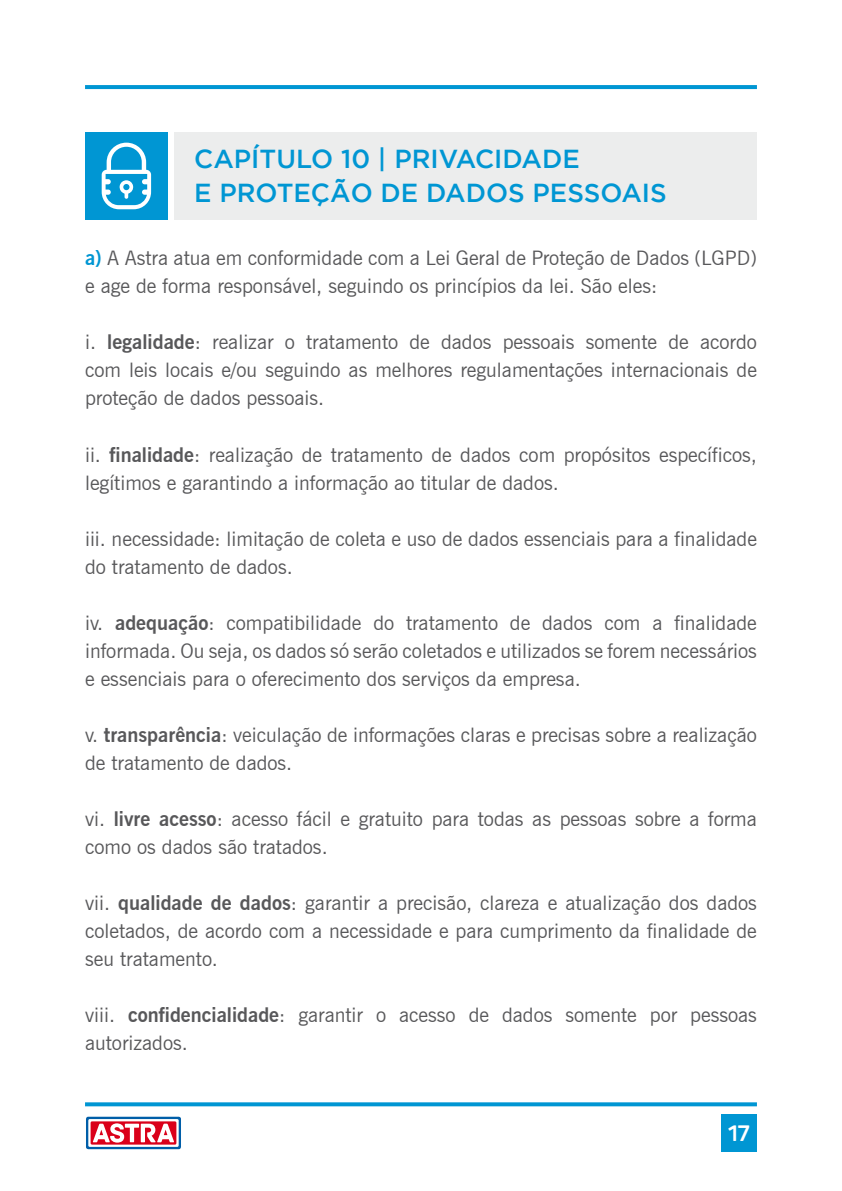
<style>
.page{position:relative;width:842px;height:1191px;background:#fff}
.page>*{position:absolute;margin:0;border:0;box-sizing:border-box;transform-origin:0 0}
.t1{font:500 26px/34px "Gotham";color:#0096d3}
.t2{font:700 22px "Panton";color:#fff}
.t3{font:20px/28px "News Gothic BT";color:#58585a}
.s1{font-weight:700;color:#0096d3}
.s2{font-weight:700}
</style>
<div class="page">
<svg style="left:85px;top:85px;width:672px;height:4px;background:#0497d3"></svg>
<svg style="left:85px;top:1102px;width:672px;height:4px;background:#159ed6"></svg>
<div style="left:721px;top:1114px;width:36px;height:37px;background:#0096d3"></div>
<div style="left:85px;top:132px;width:83px;height:88px;background:#0096d3"></div>
<div style="left:174px;top:132px;width:583px;height:88px;background:#eceded"></div>
<svg style="left:102px;top:143px;width:49px;height:66px"></svg>
<svg style="left:86px;top:1116px;width:95px;height:34px"></svg>
<h1 class="t1" style="left:194px;top:141px;width:474px">CAPÍTULO 10 | PRIVACIDADE<br>E PROTEÇÃO DE DADOS PESSOAIS</h1>
<p class="t3" style="left:85px;top:244px;width:673px"><span class="s1">a)</span> A Astra atua em conformidade com a Lei Geral de Proteção de Dados (LGPD) e age de forma responsável, seguindo os princípios da lei. São eles:</p>
<p class="t3" style="left:85px;top:328px;width:673px;text-align:justify">i. <span class="s2">legalidade</span>: realizar o tratamento de dados pessoais somente de acordo com leis locais e/ou seguindo as melhores regulamentações internacionais de proteção de dados pessoais.</p>
<p class="t3" style="left:85px;top:440px;width:673px">ii. <span class="s2">finalidade</span>: realização de tratamento de dados com propósitos específicos, legítimos e garantindo a informação ao titular de dados.</p>
<p class="t3" style="left:85px;top:524px;width:673px">iii. necessidade: limitação de coleta e uso de dados essenciais para a finalidade do tratamento de dados.</p>
<p class="t3" style="left:85px;top:608px;width:673px;text-align:justify">iv. <span class="s2">adequação</span>: compatibilidade do tratamento de dados com a finalidade informada. Ou seja, os dados só serão coletados e utilizados se forem necessários e essenciais para o oferecimento dos serviços da empresa.</p>
<p class="t3" style="left:85px;top:720px;width:673px">v. <span class="s2">transparência</span>: veiculação de informações claras e precisas sobre a realização de tratamento de dados.</p>
<p class="t3" style="left:85px;top:804px;width:673px">vi. <span class="s2">livre acesso</span>: acesso fácil e gratuito para todas as pessoas sobre a forma como os dados são tratados.</p>
<p class="t3" style="left:85px;top:888px;width:673px;text-align:justify">vii. <span class="s2">qualidade de dados</span>: garantir a precisão, clareza e atualização dos dados coletados, de acordo com a necessidade e para cumprimento da finalidade de seu tratamento.</p>
<p class="t3" style="left:85px;top:1000px;width:673px">viii. <span class="s2">confidencialidade</span>: garantir o acesso de dados somente por pessoas autorizados.</p>
<p class="t2" style="left:728px;top:1120px;width:23px">17</p>
</div>
